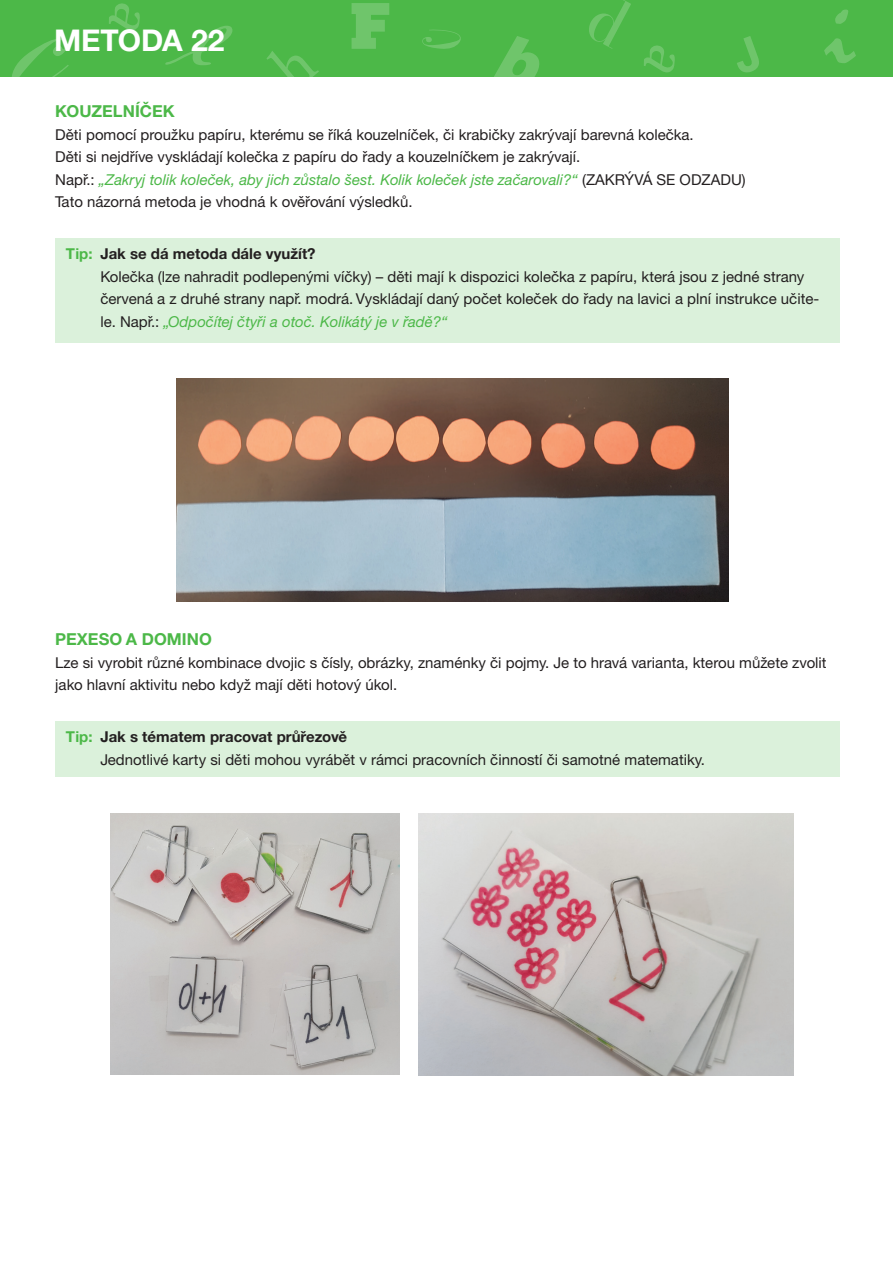
<style>
.page{position:relative;width:893px;height:1263px;background:#fff}
.page>*{position:absolute;margin:0;border:0;box-sizing:border-box;transform-origin:0 0}
.t1{font:700 30px "Helvetica Neue CE";color:#fff}
.Zelený_nadpis_malý{font:700 16.5px "Helvetica Neue CE";color:#4cb848}
.TEXT{font:15px/22.5px "Helvetica Neue CE";color:#231f20}
.TEXT-2{font:italic 15px "Helvetica Neue CE";color:#4cb848}
.TEXT-3{font:700 15px "Helvetica Neue CE";color:#231f20}
.TEXT-4{font:700 15px "Helvetica Neue CE";letter-spacing:.01em;color:#4cb848}
.s1{font-style:normal;color:#231f20}
.s2{font-style:italic;color:#4cb848}
</style>
<div class="page">
<div style="left:0;top:0;width:893px;height:77px;background:#4cb848"></div>
<svg style="left:824px;top:10px;width:32px;height:53px"></svg>
<svg style="left:737px;top:36px;width:22px;height:37px"></svg>
<svg style="left:109px;top:3px;width:31px;height:28px"></svg>
<svg style="left:494px;top:36px;width:45px;height:41px"></svg>
<svg style="left:12px;top:38px;width:57px;height:39px"></svg>
<svg style="left:589px;top:0;width:42px;height:49px"></svg>
<svg style="left:165px;top:26px;width:67px;height:39px"></svg>
<svg style="left:352px;top:3px;width:37px;height:46px"></svg>
<svg style="left:266px;top:51px;width:53px;height:26px"></svg>
<svg style="left:644px;top:45px;width:31px;height:28px"></svg>
<svg style="left:422px;top:29px;width:39px;height:20px"></svg>
<img style="left:418px;top:814px;width:376px;height:261px">
<img style="left:176px;top:379px;width:552px;height:222px">
<img style="left:111px;top:814px;width:289px;height:260px">
<div style="left:55px;top:238px;width:785px;height:105px;background:#dbf1db"></div>
<div style="left:55px;top:721px;width:785px;height:56px;background:#dbf1db"></div>
<h1 class="t1" style="left:54px;top:22px;width:172px">METODA 22</h1>
<p class="Zelený_nadpis_malý" style="left:55px;top:101px;width:121px">KOUZELNÍČEK</p>
<p class="TEXT" style="left:55px;top:123px;width:640px">Děti pomocí proužku papíru, kterému se říká kouzelníček, či krabičky zakrývají barevná kolečka.</p>
<p class="TEXT" style="left:55px;top:146px;width:526px">Děti si nejdříve vyskládají kolečka z papíru do řady a kouzelníčkem je zakrývají.</p>
<p class="TEXT-2" style="left:55px;top:170px;width:692px"><span class="s1">Např.:</span> „Zakryj tolik koleček, aby jich zůstalo šest. Kolik koleček jste začarovali?“ <span class="s1">(ZAKRÝVÁ SE ODZADU)</span></p>
<p class="TEXT" style="left:55px;top:191px;width:359px">Tato názorná metoda je vhodná k ověřování výsledků.</p>
<p class="TEXT-4" style="left:66px;top:245px;width:28px">Tip:</p>
<p class="TEXT-3" style="left:100px;top:245px;width:217px">Jak se dá metoda dále využít?</p>
<p class="TEXT" style="left:100px;top:265px;width:706px">Kolečka (lze nahradit podlepenými víčky) – děti mají k dispozici kolečka z papíru, která jsou z jedné strany</p>
<p class="TEXT" style="left:100px;top:288px;width:720px">červená a z druhé strany např. modrá. Vyskládají daný počet koleček do řady na lavici a plní instrukce učite&shy;le. Např.: <span class="s2">„Odpočítej čtyři a otoč. Kolikátý je v řadě?“</span></p>
<p class="Zelený_nadpis_malý" style="left:55px;top:629px;width:158px">PEXESO A DOMINO</p>
<p class="TEXT" style="left:55px;top:651px;width:773px">Lze si vyrobit různé kombinace dvojic s čísly, obrázky, znaménky či pojmy. Je to hravá varianta, kterou můžete zvolit jako hlavní aktivitu nebo když mají děti hotový úkol.</p>
<p class="TEXT-4" style="left:66px;top:728px;width:28px">Tip:</p>
<p class="TEXT-3" style="left:100px;top:728px;width:248px">Jak s tématem pracovat průřezově</p>
<p class="TEXT" style="left:100px;top:748px;width:606px">Jednotlivé karty si děti mohou vyrábět v rámci pracovních činností či samotné matematiky.</p>
</div>
